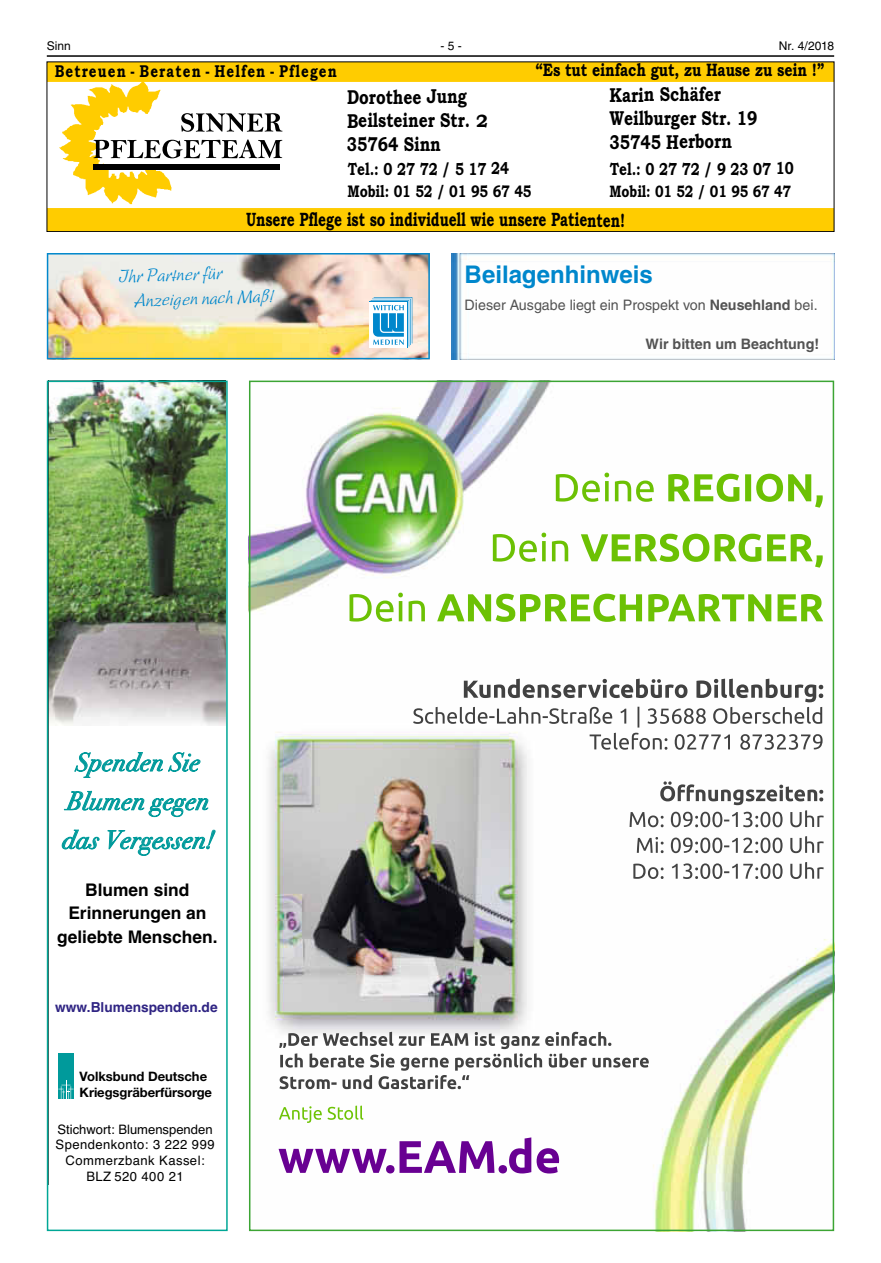
<style>
.page{position:relative;width:881px;height:1263px;background:#fff}
.page>*{position:absolute;margin:0;border:0;box-sizing:border-box;transform-origin:0 0}
.t1{font:26.1px/38.7px "Bodoni Svty Two ITCTT Book Ita";letter-spacing:.025em;color:#009a9b;text-align:center}
.t2{font:700 24.3px "Helvetica LT";color:#0087cc}
.t3{font:700 20.1px/23.5px "Bookman Old Style";letter-spacing:-.005em;color:#000;scale:.77 1}
.t4{font:700 19.35px "Bookman Old Style";letter-spacing:-.015em;color:#000;scale:.71 1}
.t5{font:700 18.15px "Bookman Old Style";letter-spacing:-.015em;color:#000;scale:.77 1}
.t6{font:700 18px "Bookman Old Style";color:#000}
.t7{font:700 17.55px "Bookman Old Style";letter-spacing:-.005em;color:#000;scale:.77 1}
.t8{font:700 17.4px/23.1px "Helvetica";color:#000;text-align:center}
.t9{font:700 17.1px "Bookman Old Style";letter-spacing:.075em;color:#000;scale:.77 1}
.t10{font:16.8px/24.6px "Linotype Sallwey Script";color:#0087cc}
.t11{font:700 16.8px "Bookman Old Style";letter-spacing:-.01em;color:#000;scale:.77 1}
.t12{font:700 16.65px "Bookman Old Style";letter-spacing:-.01em;color:#000;scale:.77 1}
.t13{font:14.4px "Helvetica LT";color:#535353}
.t14{font:700 14.4px "Helvetica LT";color:#535353}
.t15{font:700 13.8px "Helvetica";color:#2f2483}
.t16{font:13.05px/15.6px "Helvetica";letter-spacing:.035em;color:#000;text-align:center}
.t17{font:700 13.05px/15.9px "Helvetica Neue";letter-spacing:-.005em;color:#000}
.t18{font:12px "Helvetica LT";color:#000}
.s1{font-weight:700}
</style>
<div class="page">
<hr style="left:47px;top:55px;width:786px;height:2px;background:#000">
<img style="left:252px;top:384px;width:578px;height:844px">
<img style="left:349px;top:472px;width:474px;height:333px">
<svg style="left:629px;top:781px;width:194px;height:98px"></svg>
<img style="left:278px;top:1032px;width:370px;height:91px">
<svg style="left:278px;top:1137px;width:281px;height:37px"></svg>
<svg style="left:49px;top:64px;width:782px;height:166px"></svg>
<div style="left:47px;top:62px;width:786px;height:170px;border:1px solid #000"></div>
<div style="left:472px;top:108px;width:26px;height:24px;background:#fff"></div>
<img style="left:451px;top:253px;width:382px;height:106px">
<img style="left:47px;top:253px;width:382px;height:106px">
<img style="left:50px;top:384px;width:174px;height:715px">
<div style="left:47px;top:381px;width:180px;height:850px;border:2px solid #00a796"></div>
<p class="t18" style="left:47px;top:41px;width:26px">Sinn</p>
<p class="t18" style="left:440px;top:41px;width:23px">-5-</p>
<p class="t18" style="left:778px;top:41px;width:57px">Nr. 4/2018</p>
<p class="t3" style="left:347px;top:85px;width:195px">Dorothee Jung<br>Beilsteiner Str. 10<br>35764 Sinn</p>
<p class="t3" style="left:609px;top:82px;width:194px">Karin Schäfer<br>Weilburger Str. 19<br>35745 Herborn</p>
<p class="t7" style="left:347px;top:158px;width:211px">Tel.: 0 27 72 / 5 17 24</p>
<p class="t11" style="left:347px;top:181px;width:241px">Mobil: 01 52 / 01 95 67 45</p>
<p class="t5" style="left:535px;top:59px;width:377px">“Es tut einfach gut, zu Hause zu sein !”</p>
<p class="t9" style="left:55px;top:61px;width:368px">Betreuen - Beraten - Helfen - Pflegen</p>
<p class="t6" style="left:476px;top:110px;width:13px">2</p>
<p class="t7" style="left:609px;top:158px;width:240px">Tel.: 0 27 72 / 9 23 07 10</p>
<p class="t12" style="left:609px;top:181px;width:237px">Mobil: 01 52 / 01 95 67 47</p>
<p class="t4" style="left:246px;top:208px;width:535px">Unsere Pflege ist so individuell wie unsere Patienten!</p>
<p class="t10" style="left:133px;top:264px;width:141px;text-indent:-15px;rotate:-2deg">Ihr Partner für<br>Anzeigen nach Maß!</p>
<p class="t1" style="left:62px;top:741px;width:152px">Spenden Sie<br>Blumen gegen das Vergessen!</p>
<p class="t8" style="left:57px;top:879px;width:162px">Blumen sind<br>Erinnerungen an geliebte Menschen.</p>
<p class="t15" style="left:55px;top:999px;width:164px">www.Blumenspenden.de</p>
<p class="t17" style="left:80px;top:1068px;width:134px">Volksbund Deutsche<br>Kriegsgräberfürsorge</p>
<p class="t16" style="left:55px;top:1121px;width:160px">Stichwort: Blumenspenden<br>Spendenkonto: 3 222 999<br>Commerzbank Kassel:<br>BLZ 520 400 21</p>
<p class="t2" style="left:464px;top:260px;width:190px">Beilagenhinweis</p>
<p class="t13" style="left:464px;top:297px;width:354px">Dieser Ausgabe liegt ein Prospekt von <span class="s1">Neusehland</span> bei.</p>
<p class="t14" style="left:645px;top:335px;width:175px">Wir bitten um Beachtung!</p>
</div>
